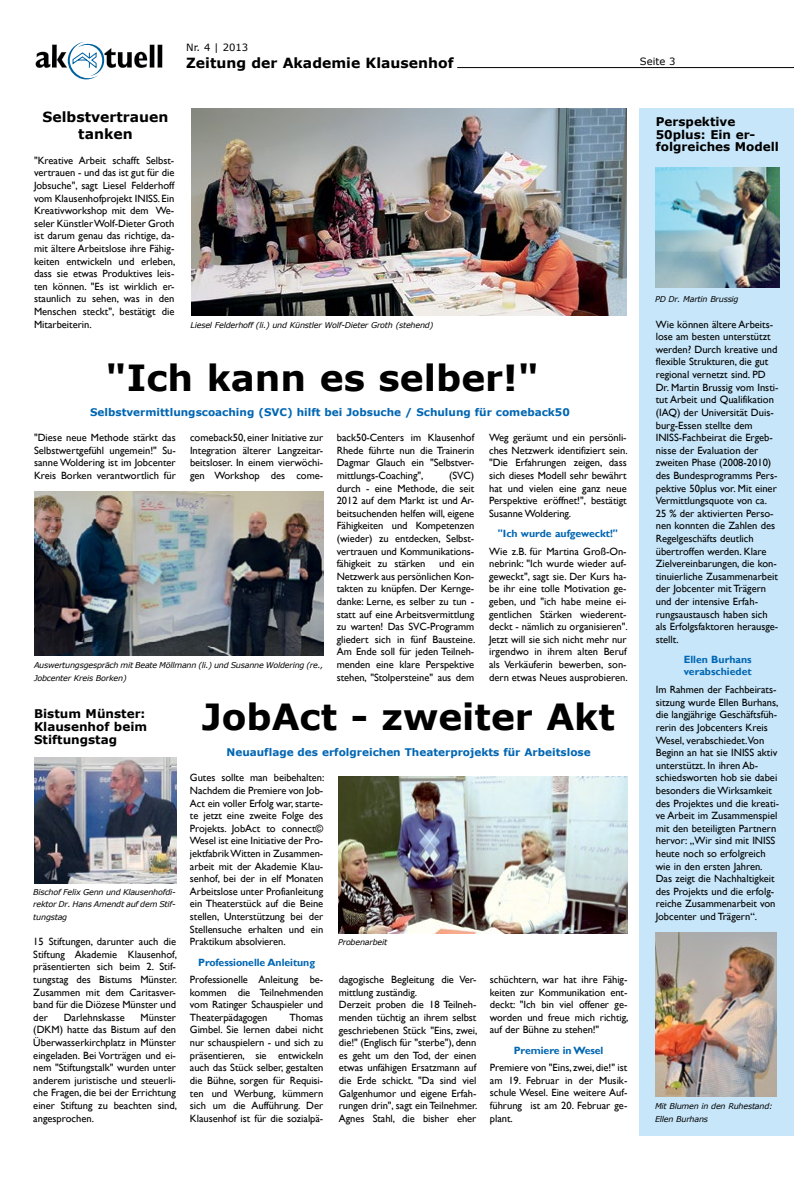
<style>
.page{position:relative;width:794px;height:1191px;background:#fff}
.page>*{position:absolute;margin:0;border:0;box-sizing:border-box;transform-origin:0 0}
.t1{font:700 36px "Verdana";color:#000}
.t2{font:700 14px/16.8px "Verdana";color:#000;text-align:center}
.t3{font:700 12px/12.6px "Verdana";color:#000}
.t4{font:10.5px/12.6px "Gill Sans";color:#000;text-align:justify}
.t5{font:700 10.5px "Verdana";color:#0066b3}
.t6{font:700 10.5px/12px "Gill Sans";letter-spacing:-.005em;color:#0066b3}
.t7{font:10px "Verdana";color:#000}
.t8{font:italic 8px/12.6px "Verdana";letter-spacing:-.025em;color:#000}
</style>
<div class="page">
<img style="left:35px;top:44px;width:128px;height:24px">
<svg style="left:68px;top:42px;width:36px;height:37px"></svg>
<hr style="left:457px;top:67px;width:337px;height:1px;background:#000">
<div style="left:639px;top:108px;width:155px;height:1027px;background:#c7e6f9"></div>
<img style="left:191px;top:108px;width:435px;height:207px">
<img style="left:34px;top:492px;width:289px;height:164px">
<img style="left:656px;top:168px;width:124px;height:119px">
<img style="left:655px;top:933px;width:122px;height:163px">
<img style="left:34px;top:757px;width:142px;height:126px">
<img style="left:338px;top:777px;width:289px;height:156px">
<p class="t7" style="left:186px;top:41px;width:63px">Nr. 4 | 2013</p>
<h2 class="t2" style="left:186px;top:54px;width:269px">Zeitung der Akademie Klausenhof</h2>
<p class="t7" style="left:640px;top:54px;width:37px">Seite 3</p>
<h2 class="t2" style="left:43px;top:108px;width:127px">Selbstvertrauen tanken</h2>
<p class="t4" style="left:34px;top:154px;width:143px">"Kreative Arbeit schafft Selbst&shy;vertrauen - und das ist gut für die Jobsuche", sagt Liesel Felderhoff vom Klausenhofprojekt INISS. Ein Kreativworkshop mit dem We&shy;seler Künstler Wolf-Dieter Groth ist darum genau das richtige, da&shy;mit ältere Arbeitslose ihre Fähig&shy;keiten entwickeln und erleben, dass sie etwas Produktives leis&shy;ten können. "Es ist wirklich er&shy;staunlich zu sehen, was in den Menschen steckt", bestätigt die Mitarbeiterin.</p>
<h1 class="t1" style="left:106px;top:352px;width:435px">"Ich kann es selber!"</h1>
<p class="t5" style="left:90px;top:404px;width:481px">Selbstvermittlungscoaching (SVC) hilft bei Jobsuche / Schulung für comeback50</p>
<p class="t8" style="left:190px;top:318px;width:244px">Liesel Felderhoff (li.) und Künstler Wolf-Dieter Groth (stehend)</p>
<p class="t4" style="left:34px;top:431px;width:143px">"Diese neue Methode stärkt das Selbstwertgefühl ungemein!" Su&shy;sanne Woldering ist im Jobcenter Kreis Borken verantwortlich für</p>
<p class="t4" style="left:190px;top:431px;width:135px">comeback50, einer Initiative zur Integration älterer Langzeitar&shy;beitsloser. In einem vierwöchi&shy;gen Workshop des come-</p>
<p class="t4" style="left:337px;top:431px;width:139px">back50-Centers im Klausenhof Rhede führte nun die Trainerin Dagmar Glauch ein "Selbstver&shy;mittlungs-Coaching",</p>
<p class="t4" style="left:337px;top:469px;width:139px;text-indent:112px">(SVC) durch - eine Methode, die seit 2012 auf dem Markt ist und Ar&shy;beitsuchenden helfen will, eigene Fähigkeiten und Kompetenzen (wieder) zu entdecken, Selbst&shy;vertrauen und Kommunikations&shy;fähigkeit zu stärken</p>
<p class="t4" style="left:337px;top:557px;width:140px;text-indent:102px">und ein Netzwerk aus persönlichen Kon&shy;takten zu knüpfen. Der Kernge&shy;danke: Lerne, es selber zu tun - statt auf eine Arbeitsvermittlung zu warten! Das SVC-Programm gliedert sich in fünf Bausteine.<br>Am Ende soll für jeden Teilneh&shy;menden eine klare Perspektive stehen, "Stolpersteine" aus dem</p>
<p class="t8" style="left:34px;top:658px;width:291px">Auswertungsgespräch mit Beate Möllmann (li.) und Susanne Woldering (re.,<br>Jobcenter Kreis Borken)</p>
<p class="t4" style="left:489px;top:431px;width:140px">Weg geräumt und ein persönli&shy;ches Netzwerk identifiziert sein. "Die Erfahrungen zeigen, dass sich dieses Modell sehr bewährt hat und vielen eine ganz neue Perspektive eröffnet!", bestätigt Susanne Woldering.</p>
<p class="t6" style="left:498px;top:528px;width:122px">"Ich wurde aufgeweckt!"</p>
<p class="t4" style="left:489px;top:545px;width:140px">Wie z.B. für Martina Groß-On&shy;nebrink: "Ich wurde wieder auf&shy;geweckt", sagt sie. Der Kurs ha&shy;be ihr eine tolle Motivation ge&shy;geben, und "ich habe meine ei&shy;gentlichen Stärken wiederent&shy;deckt - nämlich zu organisieren".<br>Jetzt will sie sich nicht mehr nur irgendwo in ihrem alten Beruf als Verkäuferin bewerben, son&shy;dern etwas Neues ausprobieren.</p>
<p class="t3" style="left:34px;top:707px;width:115px">Bistum Münster:<br>Klausenhof beim<br>Stiftungstag</p>
<p class="t8" style="left:33px;top:885px;width:144px;text-align:justify">Bischof Felix Genn und Klausenhofdi&shy;rektor Dr. Hans Amendt auf dem Stif&shy;tungstag</p>
<p class="t4" style="left:33px;top:935px;width:145px">15 Stiftungen, darunter auch die Stiftung Akademie Klausenhof, präsentierten sich beim 2. Stif&shy;tungstag des Bistums Münster.<br>Zusammen mit dem Caritasver&shy;band für die Diözese Münster und der</p>
<p class="t4" style="left:33px;top:1011px;width:145px;text-indent:107px">Münster (DKM) hatte das Bistum auf den Überwasserkirchplatz in Münster eingeladen. Bei Vorträgen und ei&shy;nem "Stiftungstalk" wurden unter anderem juristische und steuerli&shy;che Fragen, die bei der Errichtung einer Stiftung zu beachten sind, angesprochen.</p>
<p class="t4" style="left:64px;top:1011px;width:63px">Darlehnskasse</p>
<h1 class="t1" style="left:202px;top:691px;width:414px">JobAct - zweiter Akt</h1>
<p class="t5" style="left:226px;top:745px;width:366px">Neuauflage des erfolgreichen Theaterprojekts für Arbeitslose</p>
<p class="t4" style="left:190px;top:771px;width:136px;text-align:left">Gutes sollte man beibehalten:<br>Nachdem die Premiere von Job-<br>Act ein voller Erfolg war, starte&shy;te jetzt eine zweite Folge des<br>Projekts. JobAct to connect©<br>Wesel ist eine Initiative der Pro&shy;jektfabrik Witten in Zusammen&shy;arbeit mit der Akademie Klau&shy;senhof, bei der in elf Monaten<br>Arbeitslose unter Profianleitung ein Theaterstück auf die Beine stellen, Unterstützung bei der<br>Stellensuche erhalten und ein<br>Praktikum absolvieren.</p>
<p class="t6" style="left:198px;top:956px;width:118px">Professionelle Anleitung</p>
<p class="t4" style="left:190px;top:973px;width:135px">Professionelle Anleitung be&shy;kommen die Teilnehmenden vom Ratinger Schauspieler und Theaterpädagogen</p>
<p class="t4" style="left:190px;top:1011px;width:135px;text-indent:100px">Thomas Gimbel. Sie lernen dabei nicht nur schauspielern - und sich zu präsentieren, sie entwickeln auch das Stück selber, gestalten die Bühne, sorgen für Requisi&shy;ten und Werbung, kümmern sich um die Aufführung. Der Klausenhof ist für die sozialpä-</p>
<p class="t8" style="left:338px;top:936px;width:51px">Probenarbeit</p>
<p class="t4" style="left:339px;top:973px;width:140px;text-align:left">dagogische Begleitung die Ver&shy;mittlung zuständig.<br>Derzeit proben die 18 Teilneh&shy;menden tüchtig an ihrem selbst geschriebenen Stück "Eins, zwei, die!" (Englisch für "sterbe"), denn es geht um den Tod, der einen etwas unfähigen Ersatzmann auf die Erde schickt. "Da sind viel<br>Galgenhumor und eigene Erfah&shy;rungen drin", sagt ein Teilnehmer.<br>Agnes Stahl, die bisher eher</p>
<p class="t4" style="left:490px;top:973px;width:140px">schüchtern, war hat ihre Fähig&shy;keiten zur Kommunikation ent&shy;deckt: "Ich bin viel offener ge&shy;worden und freue mich richtig, auf der Bühne zu stehen!"</p>
<p class="t6" style="left:514px;top:1044px;width:91px">Premiere in Wesel</p>
<p class="t4" style="left:490px;top:1061px;width:139px">Premiere von "Eins, zwei, die!" ist am 19. Februar in der Musik&shy;schule Wesel. Eine weitere Auf&shy;führung ist am 20. Februar ge&shy;plant.</p>
<p class="t3" style="left:656px;top:115px;width:125px">Perspektive<br>50plus: Ein er&shy;folgreiches Modell</p>
<p class="t8" style="left:655px;top:293px;width:85px">PD Dr. Martin Brussig</p>
<p class="t4" style="left:656px;top:318px;width:124px;text-align:left">Wie können ältere Arbeits&shy;lose am besten unterstützt werden? Durch kreative und flexible Strukturen, die gut regional vernetzt sind. PD<br>Dr. Martin Brussig vom Insti&shy;tut Arbeit und Qualifikation (IAQ) der Universität Duis&shy;burg-Essen stellte dem<br>INISS-Fachbeirat die Ergeb&shy;nisse der Evaluation der zweiten Phase (2008-2010) des Bundesprogramms Pers&shy;pektive 50plus vor. Mit einer<br>Vermittlungsquote von ca.<br>25 % der aktivierten Perso&shy;nen konnten die Zahlen des<br>Regelgeschäfts deutlich übertroffen werden. Klare<br>Zielvereinbarungen, die kon&shy;tinuierliche Zusammenarbeit der Jobcenter mit Trägern und der intensive Erfah&shy;rungsaustausch haben sich als Erfolgsfaktoren herausge&shy;stellt.</p>
<p class="t6" style="left:684px;top:654px;width:70px">Ellen Burhans verabschiedet</p>
<p class="t4" style="left:656px;top:683px;width:125px;text-align:left">Im Rahmen der Fachbeirats&shy;sitzung wurde Ellen Burhans, die langjährige Geschäftsfüh&shy;rerin des Jobcenters Kreis<br>Wesel, verabschiedet.Von<br>Beginn an hat sie INISS aktiv unterstützt. In ihren Ab&shy;schiedsworten hob sie dabei besonders die Wirksamkeit des Projektes und die kreati&shy;ve Arbeit im Zusammenspiel mit den beteiligten Partnern hervor: „Wir sind mit INISS heute noch so erfolgreich wie in den ersten Jahren.<br>Das zeigt die Nachhaltigkeit des Projekts und die erfolg&shy;reiche Zusammenarbeit von<br>Jobcenter und Trägern“.</p>
<p class="t8" style="left:655px;top:1099px;width:119px">Mit Blumen in den Ruhestand:<br>Ellen Burhans</p>
</div>
